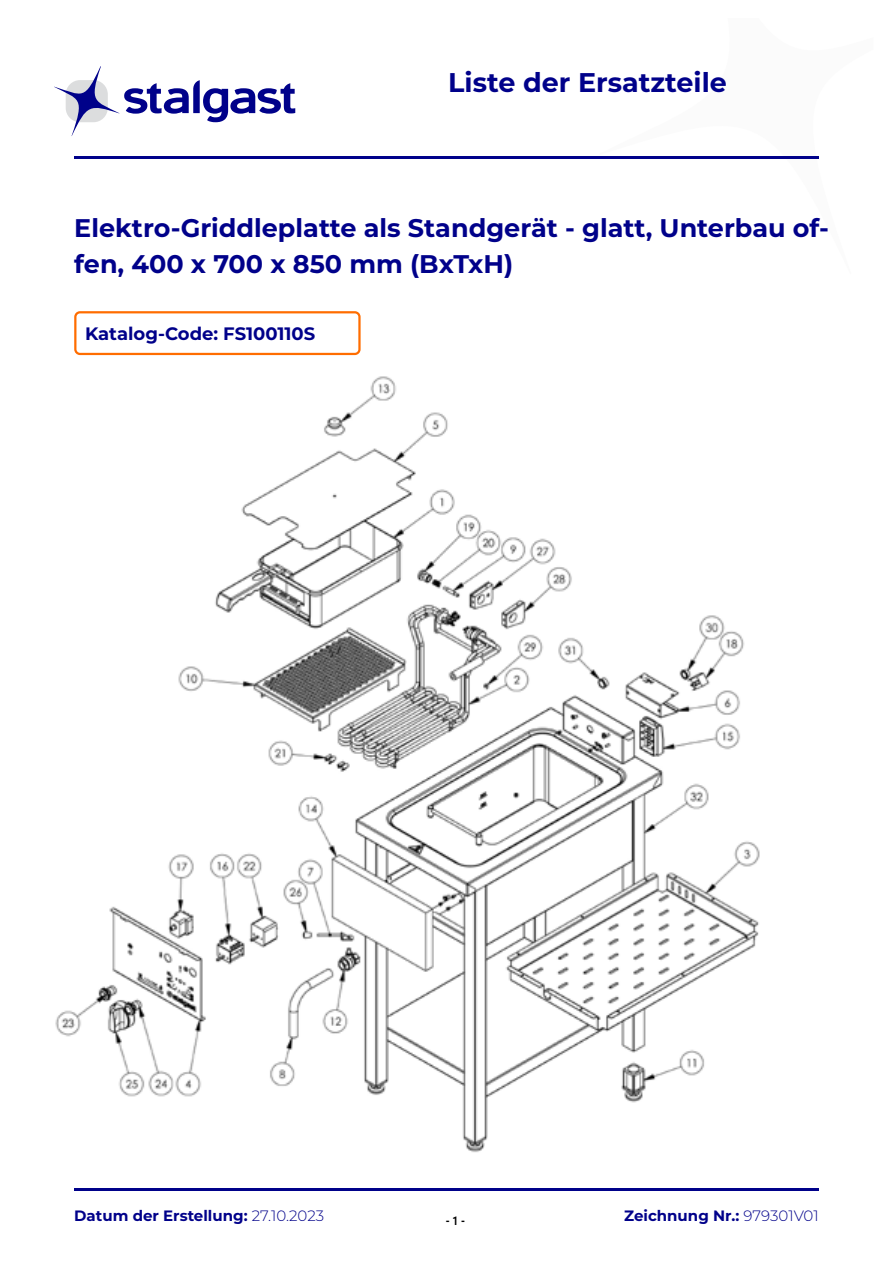
<style>
.page{position:relative;width:893px;height:1263px;background:#fff}
.page>*{position:absolute;margin:0;border:0;box-sizing:border-box;transform-origin:0 0}
.t1{font:700 27px "Montserrat";color:#00018a}
.t2{font:700 25.5px/36px "Montserrat";color:#00018a}
.t3{font:700 18px "Montserrat";color:#00018a}
.t4{font:700 15px "Montserrat";color:#00018a}
.t5{font:700 12px "Roboto";color:#000;scale:.86 1}
.s1{font-weight:300}
</style>
<div class="page">
<svg style="left:54px;top:66px;width:241px;height:70px"></svg>
<hr style="left:74px;top:156px;width:745px;height:2px;background:#00018a">
<hr style="left:74px;top:1188px;width:745px;height:3px;background:#00018a">
<div style="left:74px;top:311px;width:287px;height:44px;border:2px solid #ff6d00;border-radius:5px"></div>
<img style="left:55px;top:376px;width:705px;height:777px">
<p class="t1" style="left:448px;top:63px;width:280px">Liste der Ersatzteile</p>
<p class="t2" style="left:74px;top:209px;width:756px">Elektro-Griddleplatte als Standgerät - glatt, Unterbau of&shy;fen, 400 x 700 x 850 mm (BxTxH)</p>
<p class="t3" style="left:85px;top:320px;width:232px">Katalog-Code: FS100110S</p>
<p class="t4" style="left:74px;top:1205px;width:252px">Datum der Erstellung: <span class="s1">27.10.2023</span></p>
<p class="t5" style="left:446px;top:1212px;width:24px">- 1 -</p>
<p class="t4" style="left:624px;top:1205px;width:196px">Zeichnung Nr.: <span class="s1">979301V01</span></p>
</div>
